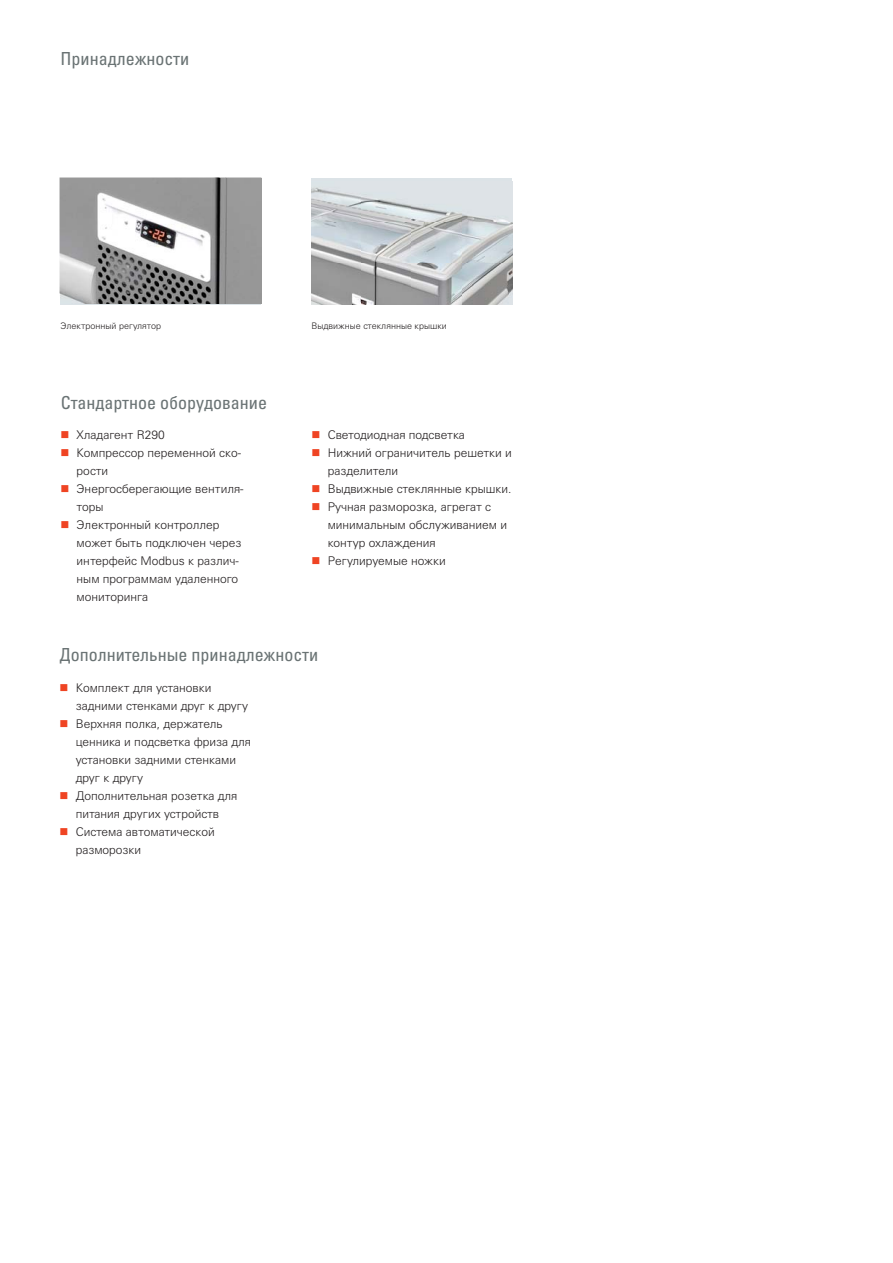
<style>
.page{position:relative;width:893px;height:1263px;background:#fff}
.page>*{position:absolute;margin:0;border:0;box-sizing:border-box;transform-origin:0 0}
.t1{font:condensed 18px "Univers LTCYR 57";color:#6a7374}
.t2{font:300 12px/18px "Univers LTCYR 45";color:#231f20}
.t3{font:300 9px "Univers LTCYR 45";color:#231f20}
.s1{color:#ef4423}
</style>
<div class="page">
<div style="left:311px;top:179px;width:201px;height:126px;background:#dce3e7"></div>
<img style="left:311px;top:187px;width:201px;height:118px">
<img style="left:61px;top:179px;width:200px;height:125px">
<h1 class="t1" style="left:61px;top:49px;width:130px">Принадлежности</h1>
<p class="t3" style="left:61px;top:323px;width:102px">Электронный регулятор</p>
<p class="t3" style="left:311px;top:323px;width:137px">Выдвижные стеклянные крышки</p>
<h1 class="t1" style="left:61px;top:392px;width:208px">Стандартное оборудование</h1>
<p class="t2" style="left:60px;top:427px;width:106px"><span class="s1">■</span> Хладагент R290</p>
<p class="t2" style="left:77px;top:445px;width:166px;text-indent:-16px"><span class="s1">■</span> Компрессор переменной ско&shy;рости</p>
<p class="t2" style="left:77px;top:481px;width:168px;text-indent:-16px"><span class="s1">■</span> Энергосберегающие вентиля&shy;торы</p>
<p class="t2" style="left:77px;top:517px;width:166px;text-indent:-16px"><span class="s1">■</span> Электронный контроллер может быть подключен через интерфейс Modbus к различ&shy;ным программам удаленного мониторинга</p>
<p class="t2" style="left:311px;top:427px;width:155px"><span class="s1">■</span> Светодиодная подсветка</p>
<p class="t2" style="left:328px;top:445px;width:186px;text-indent:-16px"><span class="s1">■</span> Нижний ограничитель решетки и разделители</p>
<p class="t2" style="left:311px;top:481px;width:201px"><span class="s1">■</span> Выдвижные стеклянные крышки.</p>
<p class="t2" style="left:328px;top:499px;width:181px;text-indent:-16px"><span class="s1">■</span> Ручная разморозка, агрегат с минимальным обслуживанием и контур охлаждения</p>
<p class="t2" style="left:311px;top:553px;width:136px"><span class="s1">■</span> Регулируемые ножки</p>
<h1 class="t1" style="left:60px;top:644px;width:260px">Дополнительные принадлежности</h1>
<p class="t2" style="left:76px;top:680px;width:174px;text-indent:-16px"><span class="s1">■</span> Комплект для установки задними стенками друг к другу</p>
<p class="t2" style="left:76px;top:716px;width:177px;text-indent:-16px"><span class="s1">■</span> Верхняя полка, держатель ценника и подсветка фриза для установки задними стенками друг к другу</p>
<p class="t2" style="left:60px;top:788px;width:179px;text-align:center"><span class="s1">■</span> Дополнительная розетка для питания других устройств</p>
<p class="t2" style="left:76px;top:824px;width:141px;text-indent:-16px"><span class="s1">■</span> Система автоматической разморозки</p>
</div>
